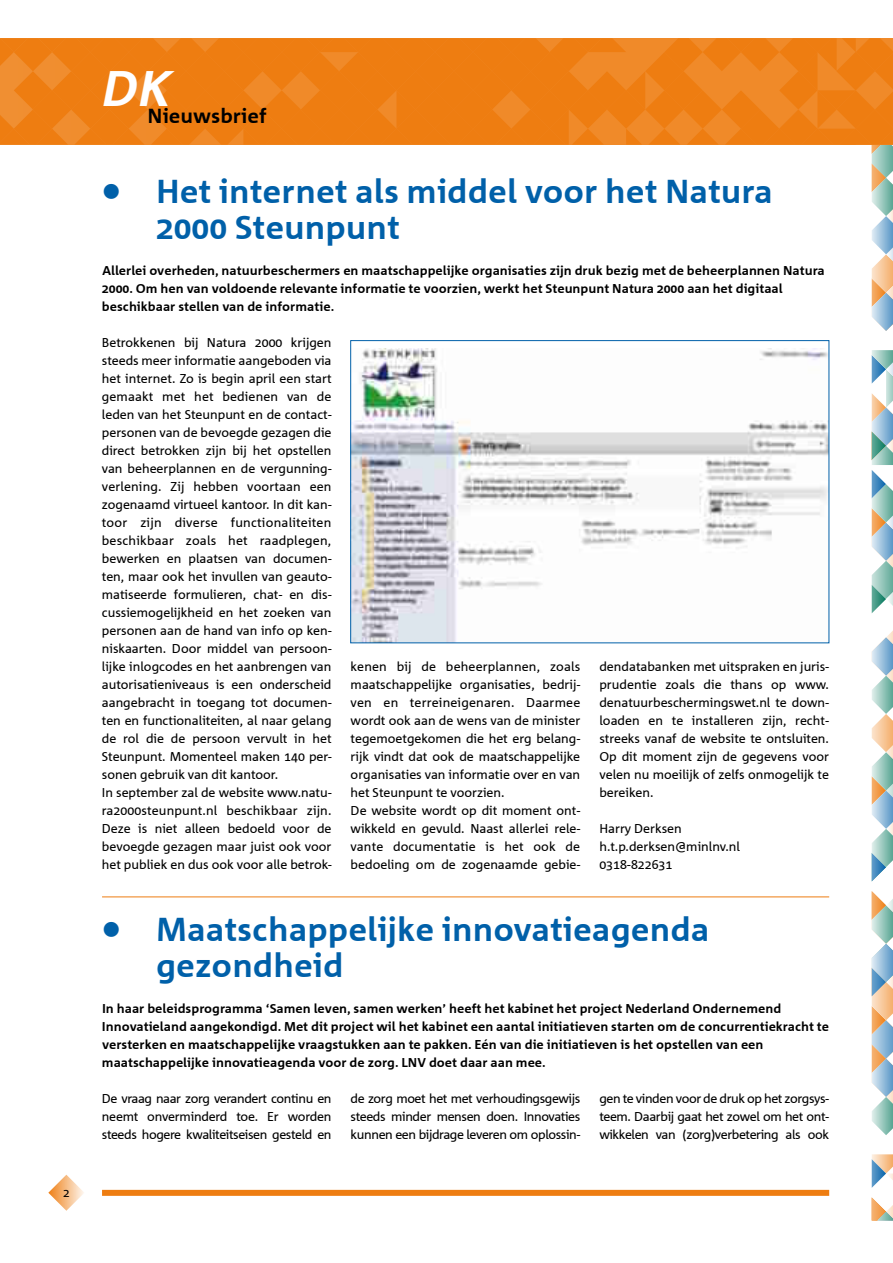
<style>
.page{position:relative;width:893px;height:1263px;background:#fff}
.page>*{position:absolute;margin:0;border:0;box-sizing:border-box;transform-origin:0 0}
.t1{font:italic 700 49.65px "Agrofont";color:#fff}
.t2{font:700 33px/36px "Agrofont";color:#0060a9}
.t3{font:700 20.25px "Agrofont";color:#000}
.t4{font:12.75px/18px "Agrofont";color:#000;text-align:justify}
.t5{font:700 12.75px/18px "Agrofont";color:#000}
.t6{font:12px "Agrofont";color:#000}
</style>
<div class="page">
<svg style="left:48px;top:1175px;width:36px;height:36px"></svg>
<svg style="left:872px;top:1154px;width:21px;height:34px"></svg>
<svg style="left:872px;top:1197px;width:21px;height:23px"></svg>
<svg style="left:872px;top:891px;width:21px;height:244px"></svg>
<svg style="left:872px;top:350px;width:21px;height:263px"></svg>
<svg style="left:872px;top:631px;width:21px;height:250px"></svg>
<div style="left:102px;top:1190px;width:727px;height:6px;background:#ee7d11"></div>
<svg style="left:0;top:38px;width:893px;height:293px"></svg>
<img style="left:352px;top:348px;width:475px;height:293px">
<div style="left:350px;top:340px;width:479px;height:303px;border:1px solid #0060a9"></div>
<hr style="left:102px;top:896px;width:727px;height:1px;background:#ee7d11">
<p class="t6" style="left:63px;top:1187px;width:8px">2</p>
<h1 class="t1" style="left:102px;top:62px;width:72px">DK</h1>
<h3 class="t3" style="left:148px;top:105px;width:121px">Nieuwsbrief</h3>
<h2 class="t2" style="left:156px;top:174px;width:618px;text-indent:-54px">• Het internet als middel voor het Natura<br>2000 Steunpunt</h2>
<p class="t5" style="left:102px;top:262px;width:724px">Allerlei overheden, natuurbeschermers en maatschappelijke organisaties zijn druk bezig met de beheerplannen Natura<br>2000. Om hen van voldoende relevante informatie te voorzien, werkt het Steunpunt Natura 2000 aan het digitaal beschikbaar stellen van de informatie.</p>
<p class="t4" style="left:102px;top:334px;width:231px;text-align:left">Betrokkenen bij Natura 2000 krijgen steeds meer informatie aangeboden via het internet. Zo is begin april een start gemaakt met het bedienen van de leden van het Steunpunt en de contact&shy;personen van de bevoegde gezagen die direct betrokken zijn bij het opstellen van beheerplannen en de vergunning&shy;verlening. Zij hebben voortaan een zogenaamd virtueel kantoor. In dit kan&shy;toor zijn diverse functionaliteiten beschikbaar zoals het raadplegen, bewerken en plaatsen van documen&shy;ten, maar ook het invullen van geauto&shy;matiseerde formulieren, chat- en dis&shy;cussiemogelijkheid en het zoeken van personen aan de hand van info op ken&shy;niskaarten. Door middel van persoon&shy;lijke inlogcodes en het aanbrengen van autorisatieniveaus is een onderscheid aangebracht in toegang tot documen&shy;ten en functionaliteiten, al naar gelang de rol die de persoon vervult in het Steunpunt. Momenteel maken 140 per&shy;sonen gebruik van dit kantoor.<br>In september zal de website www.natu&shy;ra2000steunpunt.nl beschikbaar zijn.<br>Deze is niet alleen bedoeld voor de bevoegde gezagen maar juist ook voor het publiek en dus ook voor alle betrok-</p>
<p class="t4" style="left:351px;top:658px;width:231px;text-align:left">kenen bij de beheerplannen, zoals maatschappelijke organisaties, bedrij&shy;ven en terreineigenaren. Daarmee wordt ook aan de wens van de minister tegemoetgekomen die het erg belang&shy;rijk vindt dat ook de maatschappelijke organisaties van informatie over en van het Steunpunt te voorzien.<br>De website wordt op dit moment ont&shy;wikkeld en gevuld. Naast allerlei rele&shy;vante documentatie is het ook de bedoeling om de zogenaamde gebie-</p>
<p class="t4" style="left:599px;top:658px;width:231px">dendatabanken met uitspraken en juris&shy;prudentie zoals die thans op www. denatuurbeschermingswet.nl te down&shy;loaden en te installeren zijn, recht&shy;streeks vanaf de website te ontsluiten.<br>Op dit moment zijn de gegevens voor velen nu moeilijk of zelfs onmogelijk te bereiken.</p>
<p class="t4" style="left:599px;top:820px;width:142px;text-align:left">Harry Derksen h.t.p.derksen@minlnv.nl<br>0318-822631</p>
<h2 class="t2" style="left:156px;top:912px;width:555px;text-indent:-54px">• Maatschappelijke innovatieagenda gezondheid</h2>
<p class="t5" style="left:102px;top:1000px;width:729px">In haar beleidsprogramma ‘Samen leven, samen werken’ heeft het kabinet het project Nederland Ondernemend Innovatieland aangekondigd. Met dit project wil het kabinet een aantal initiatieven starten om de concurrentiekracht te versterken en maatschappelijke vraagstukken aan te pakken. Eén van die initiatieven is het opstellen van een maatschappelijke innovatieagenda voor de zorg. LNV doet daar aan mee.</p>
<p class="t4" style="left:102px;top:1090px;width:231px">De vraag naar zorg verandert continu en neemt onverminderd toe. Er worden steeds hogere kwaliteitseisen gesteld en</p>
<p class="t4" style="left:351px;top:1090px;width:231px">de zorg moet het met verhoudingsgewijs steeds minder mensen doen. Innovaties kunnen een bijdrage leveren om oplossin-</p>
<p class="t4" style="left:599px;top:1090px;width:231px">gen te vinden voor de druk op het zorgsys&shy;teem. Daarbij gaat het zowel om het ont&shy;wikkelen van (zorg)verbetering als ook</p>
</div>
